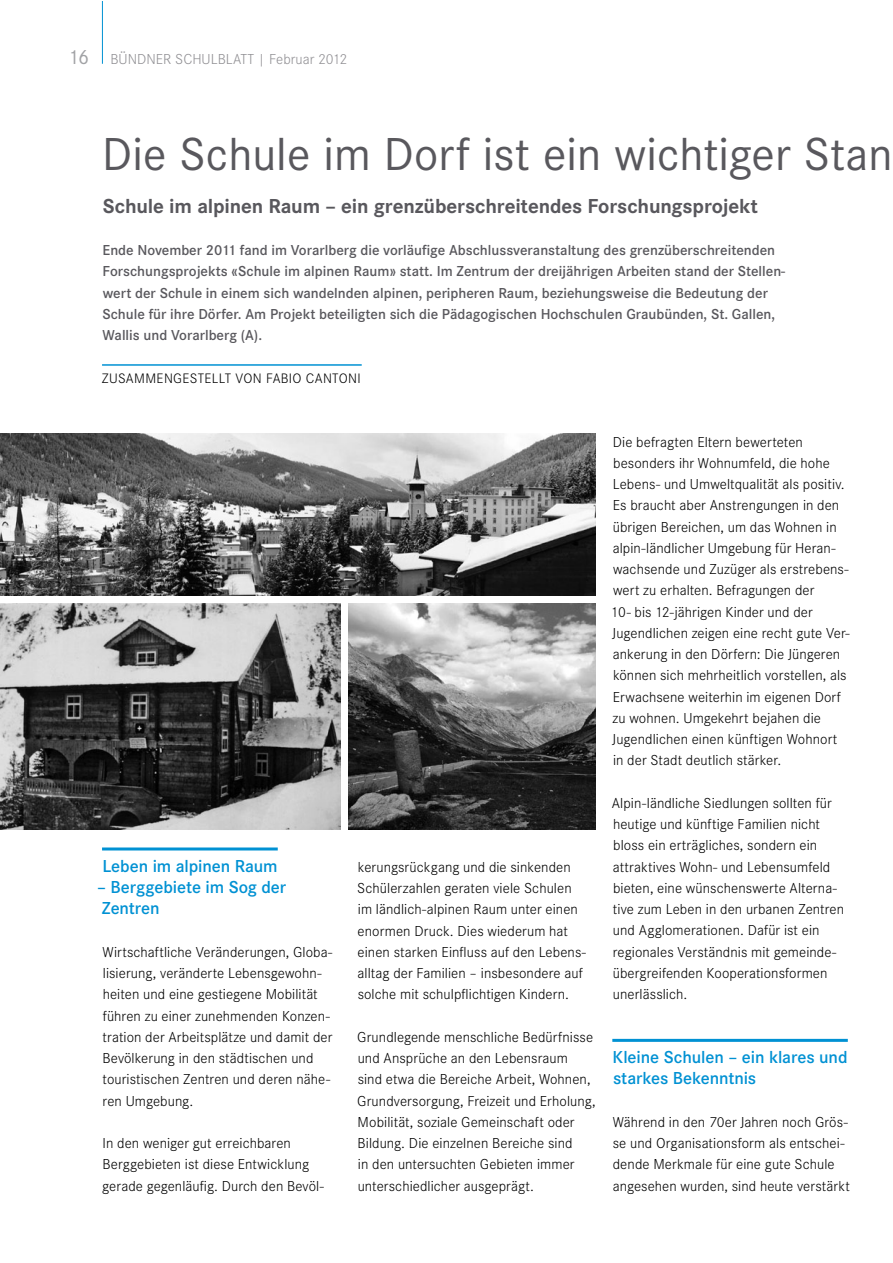
<style>
.page{position:relative;width:893px;height:1263px;background:#fff}
.page>*{position:absolute;margin:0;border:0;box-sizing:border-box;transform-origin:0 0}
.t1{font:48px "Corporate S";color:#59585d}
.t2{font:700 21px "Corporate S";letter-spacing:-.005em;color:#59585d}
.t3{font:600 18px/21.3px "Corporate S";letter-spacing:-.005em;color:#0091d3}
.t4{font:300 15px/21.3px "Corporate S";letter-spacing:.005em;color:#000}
.t5{font:600 15px/21.3px "Corporate S";color:#59585d}
.t6{font:300 15px "Corporate S";color:#919094}
.t7{font:300 14.25px "Corporate S";letter-spacing:.025em;color:#000}
.s1{font-weight:400;font-size:21px;color:#a1a2a5}
</style>
<div class="page">
<hr style="left:102px;top:847px;width:176px;height:3px;background:#0091d3">
<hr style="left:612px;top:1039px;width:236px;height:3px;background:#0091d3">
<hr style="left:102px;top:364px;width:260px;height:2px;background:#0091d3">
<img style="left:349px;top:604px;width:246px;height:225px">
<img style="left:0;top:434px;width:595px;height:161px">
<img style="left:0;top:604px;width:340px;height:225px">
<hr style="left:102px;top:1px;width:1px;height:63px;background:#0091d3">
<p class="t6" style="left:68px;top:50px;width:281px"><span class="s1">16</span> BÜNDNER SCHULBLATT | Februar 2012</p>
<h1 class="t1" style="left:102px;top:127px;width:792px">Die Schule im Dorf ist ein wichtiger Stan</h1>
<h2 class="t2" style="left:103px;top:194px;width:657px">Schule im alpinen Raum – ein grenzüberschreitendes Forschungsprojekt</h2>
<p class="t5" style="left:102px;top:240px;width:684px">Ende November 2011 fand im Vorarlberg die vorläufige Abschlussveranstaltung des grenzüberschreitenden Forschungsprojekts «Schule im alpinen Raum» statt. Im Zentrum der dreijährigen Arbeiten stand der Stellen&shy;wert der Schule in einem sich wandelnden alpinen, peripheren Raum, beziehungsweise die Bedeutung der Schule für ihre Dörfer. Am Projekt beteiligten sich die Pädagogischen Hochschulen Graubünden, St. Gallen, Wallis und Vorarlberg (A).</p>
<p class="t7" style="left:102px;top:370px;width:261px">ZUSAMMENGESTELLT VON FABIO CANTONI</p>
<p class="t3" style="left:102px;top:855px;width:177px">Leben im alpinen Raum</p>
<p class="t3" style="left:97px;top:876px;width:191px">– Berggebiete im Sog der<br>Zentren</p>
<p class="t4" style="left:102px;top:941px;width:231px">Wirtschaftliche Veränderungen, Globa&shy;lisierung, veränderte Lebensgewohn&shy;heiten und eine gestiegene Mobilität führen zu einer zunehmenden Konzen&shy;tration der Arbeitsplätze und damit der Bevölkerung in den städtischen und touristischen Zentren und deren nähe&shy;ren Umgebung.</p>
<p class="t4" style="left:102px;top:1133px;width:223px">In den weniger gut erreichbaren<br>Berggebieten ist diese Entwicklung gerade gegenläufig. Durch den Bevöl-</p>
<p class="t4" style="left:357px;top:856px;width:230px">kerungsrückgang und die sinkenden Schülerzahlen geraten viele Schulen im ländlich-alpinen Raum unter einen enormen Druck. Dies wiederum hat einen starken Einfluss auf den Lebens&shy;alltag der Familien – insbesondere auf solche mit schulpflichtigen Kindern.</p>
<p class="t4" style="left:357px;top:1026px;width:240px">Grundlegende menschliche Bedürfnisse und Ansprüche an den Lebensraum sind etwa die Bereiche Arbeit, Wohnen, Grundversorgung, Freizeit und Erholung, Mobilität, soziale Gemeinschaft oder Bildung. Die einzelnen Bereiche sind<br>in den untersuchten Gebieten immer unterschiedlicher ausgeprägt.</p>
<p class="t4" style="left:611px;top:431px;width:240px">Die befragten Eltern bewerteten besonders ihr Wohnumfeld, die hohe Lebens- und Umweltqualität als positiv.<br>Es braucht aber Anstrengungen in den übrigen Bereichen, um das Wohnen in alpin-ländlicher Umgebung für Heran&shy;wachsende und Zuzüger als erstrebens&shy;wert zu erhalten. Befragungen der<br>10- bis 12-jährigen Kinder und der Jugendlichen zeigen eine recht gute Ver&shy;ankerung in den Dörfern: Die Jüngeren können sich mehrheitlich vorstellen, als Erwachsene weiterhin im eigenen Dorf zu wohnen. Umgekehrt bejahen die Jugendlichen einen künftigen Wohnort in der Stadt deutlich stärker.</p>
<p class="t4" style="left:612px;top:792px;width:234px">Alpin-ländliche Siedlungen sollten für heutige und künftige Familien nicht bloss ein erträgliches, sondern ein attraktives Wohn- und Lebensumfeld bieten, eine wünschenswerte Alterna&shy;tive zum Leben in den urbanen Zentren und Agglomerationen. Dafür ist ein regionales Verständnis mit gemeinde&shy;übergreifenden Kooperationsformen unerlässlich.</p>
<p class="t3" style="left:613px;top:1047px;width:236px">Kleine Schulen – ein klares und starkes Bekenntnis</p>
<p class="t4" style="left:613px;top:1111px;width:239px">Während in den 70er Jahren noch Grös&shy;se und Organisationsform als entschei&shy;dende Merkmale für eine gute Schule angesehen wurden, sind heute verstärkt</p>
</div>
